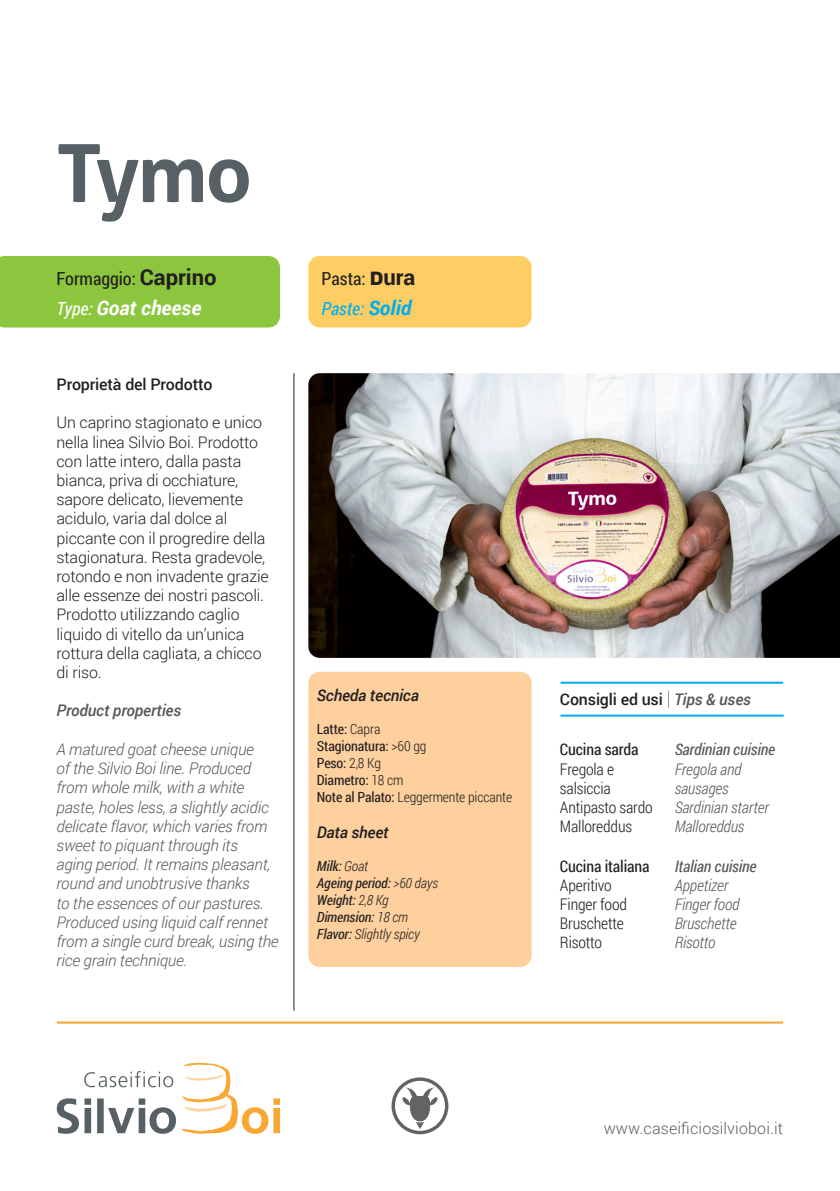
<style>
.page{position:relative;width:840px;height:1191px;background:#fff}
.page>*{position:absolute;margin:0;border:0;box-sizing:border-box;transform-origin:0 0}
.t1{font:700 80px "Aller";color:#576065}
.t2{font:italic 700 20px "Roboto";color:#fff}
.t3{font:18px "Roboto Condensed";color:#231f20}
.t4{font:italic 18px "Roboto Condensed";color:#00aeef}
.t5{font:300 16px/19.2px "Roboto";letter-spacing:-.01em;color:#231f20}
.t6{font:italic 300 16px/19.2px "Roboto";letter-spacing:-.01em;color:#57585a}
.t7{font:italic 300 16px/19.2px "Roboto Condensed";letter-spacing:-.01em;color:#57585a}
.t8{font:300 16px/19.2px "Roboto Condensed";letter-spacing:-.01em;color:#231f20}
.t9{font:500 16px "Roboto";letter-spacing:-.01em;color:#231f20}
.t10{font:italic 16px "Roboto Condensed";letter-spacing:-.01em;color:#57585a}
.t11{font:300 16px "Roboto";letter-spacing:.01em;color:#576065}
.t12{font:16px "Roboto Condensed";letter-spacing:-.01em;color:#231f20}
.t13{font:italic 500 16px "Roboto";letter-spacing:-.01em;color:#231f20}
.t14{font:italic 500 16px "Roboto";letter-spacing:-.01em;color:#57585a}
.t15{font:italic 14px "Roboto Condensed";letter-spacing:-.01em;color:#231f20}
.t16{font:14px "Roboto Condensed";letter-spacing:-.01em;color:#231f20}
.t17{font:300 14px "Roboto Condensed";letter-spacing:-.01em;color:#231f20}
.t18{font:italic 300 14px "Roboto Condensed";letter-spacing:-.01em;color:#231f20}
.s1{font-family:"Roboto";font-weight:700;font-size:22px}
.s2{font-family:"Roboto Condensed";font-weight:400;font-size:18px}
.s3{font-family:"Rubik";font-weight:700;font-size:19px}
.s4{font-family:"Roboto";font-weight:700;font-size:20px}
.s5{font-weight:300}
.s6{font-weight:400}
.s7{font-weight:100;font-size:20px}
.s8{font-style:italic;color:#57585a}
</style>
<div class="page">
<svg style="left:57px;top:1062px;width:223px;height:72px"></svg>
<hr style="left:57px;top:1021px;width:725px;height:2px;background:#faa633">
<div style="left:0;top:256px;width:280px;height:71px;background:#8bc63e"></div>
<div style="left:308px;top:256px;width:223px;height:71px;background:#fecd64;border-radius:11px"></div>
<div style="left:391px;top:1077px;width:57px;height:57px;border:3px solid #231f20;border-radius:50%"></div>
<svg style="left:402px;top:1087px;width:35px;height:42px"></svg>
<img style="left:308px;top:373px;width:531px;height:285px">
<div style="left:308px;top:672px;width:223px;height:295px;background:#fdd09e;border-radius:11px"></div>
<hr style="left:560px;top:681px;width:222px;height:2px;background:#00aeef">
<hr style="left:560px;top:714px;width:223px;height:2px;background:#00aeef">
<hr style="left:293px;top:373px;width:1px;height:637px;background:#231f20">
<p class="t1" style="left:56px;top:124px;width:197px">Tymo</p>
<p class="t3" style="left:56px;top:266px;width:161px">Formaggio: <span class="s1">Caprino</span></p>
<p class="t2" style="left:56px;top:294px;width:146px"><span class="s2">Type:</span> Goat cheese</p>
<p class="t3" style="left:321px;top:266px;width:95px">Pasta: <span class="s3">D</span><span class="s1">ura</span></p>
<p class="t4" style="left:321px;top:296px;width:91px">Paste: <span class="s4">Solid</span></p>
<p class="t9" style="left:56px;top:373px;width:157px">Proprietà del Prodotto</p>
<p class="t5" style="left:56px;top:412px;width:207px">Un caprino stagionato e unico nella linea Silvio Boi. Prodotto con latte intero, dalla pasta</p>
<p class="t5" style="left:56px;top:470px;width:214px">bianca, priva di occhiature, sapore delicato, lievemente acidulo, varia dal dolce al piccante con il progredire della stagionatura. Resta gradevole, rotondo e non invadente grazie alle essenze dei nostri pascoli.<br>Prodotto utilizzando caglio liquido di vitello da un’unica rottura della cagliata, a chicco di riso.</p>
<p class="t14" style="left:56px;top:699px;width:126px">Product properties</p>
<p class="t6" style="left:56px;top:739px;width:223px">A matured goat cheese unique<br>of the Silvio Boi line. Produced from whole milk, with a white paste, holes less, a slightly acidic delicate flavor, which varies from sweet to piquant through its<br>aging period. It remains pleasant, round and unobtrusive thanks<br>to the essences of our pastures.<br>Produced using liquid calf rennet from a single curd break, using the rice grain technique.</p>
<p class="t10" style="left:674px;top:738px;width:102px">Sardinian cuisine</p>
<p class="t13" style="left:317px;top:684px;width:103px">Scheda tecnica</p>
<p class="t16" style="left:317px;top:720px;width:65px">Latte: <span class="s5">Capra</span></p>
<p class="t16" style="left:317px;top:736px;width:111px">Stagionatura: <span class="s5">&gt;60 gg</span></p>
<p class="t16" style="left:317px;top:753px;width:66px">Peso: <span class="s5">2,8 Kg</span></p>
<p class="t16" style="left:317px;top:770px;width:88px">Diametro: <span class="s5">18 cm</span></p>
<p class="t17" style="left:317px;top:787px;width:197px"><span class="s6">Note al Palato:</span> Leggermente piccante</p>
<p class="t13" style="left:317px;top:820px;width:73px">Data sheet</p>
<p class="t15" style="left:317px;top:856px;width:53px">Milk: <span class="s5">Goat</span></p>
<p class="t15" style="left:317px;top:873px;width:123px">Ageing period: <span class="s5">&gt;60 days</span></p>
<p class="t15" style="left:317px;top:890px;width:73px">Weight: <span class="s5">2,8 Kg</span></p>
<p class="t15" style="left:317px;top:907px;width:93px">Dimension: <span class="s5">18 cm</span></p>
<p class="t18" style="left:317px;top:924px;width:104px"><span class="s6">Flavor:</span> Slightly spicy</p>
<p class="t9" style="left:559px;top:688px;width:192px">Consigli ed usi <span class="s7">|</span> <span class="s8">Tips &amp; uses</span></p>
<p class="t12" style="left:559px;top:738px;width:80px">Cucina sarda</p>
<p class="t8" style="left:559px;top:759px;width:56px">Fregola e salsiccia</p>
<p class="t8" style="left:559px;top:797px;width:94px">Antipasto sardo</p>
<p class="t8" style="left:559px;top:816px;width:74px">Malloreddus</p>
<p class="t7" style="left:674px;top:759px;width:68px">Fregola and sausages</p>
<p class="t7" style="left:674px;top:797px;width:96px">Sardinian starter</p>
<p class="t7" style="left:674px;top:816px;width:71px">Malloreddus</p>
<p class="t12" style="left:559px;top:854px;width:91px">Cucina italiana</p>
<p class="t8" style="left:559px;top:875px;width:53px">Aperitivo</p>
<p class="t8" style="left:559px;top:894px;width:68px">Finger food</p>
<p class="t8" style="left:559px;top:913px;width:65px">Bruschette</p>
<p class="t8" style="left:559px;top:932px;width:44px">Risotto</p>
<p class="t10" style="left:674px;top:854px;width:83px">Italian cuisine</p>
<p class="t7" style="left:674px;top:875px;width:55px">Appetizer</p>
<p class="t7" style="left:674px;top:894px;width:66px">Finger food</p>
<p class="t7" style="left:674px;top:913px;width:63px">Bruschette</p>
<p class="t7" style="left:674px;top:932px;width:42px">Risotto</p>
<p class="t11" style="left:603px;top:1117px;width:181px">www.caseificiosilvioboi.it</p>
</div>
